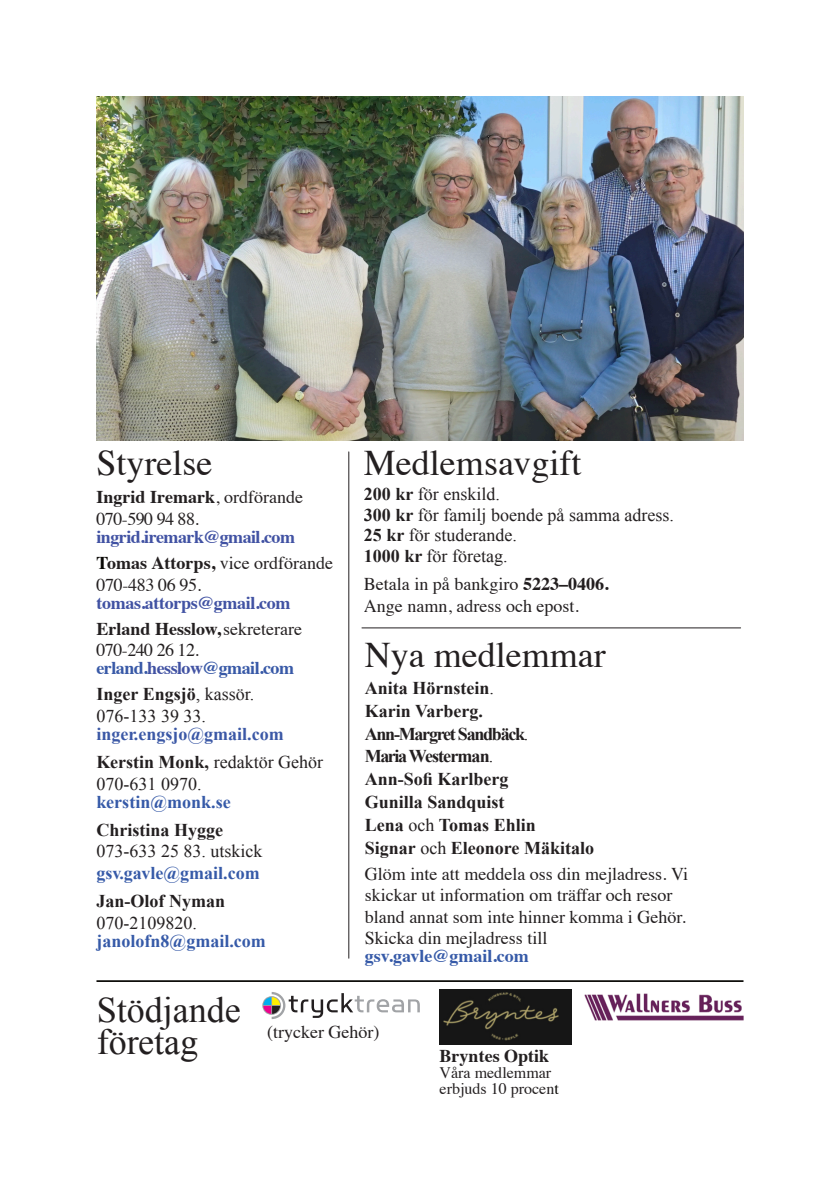
<style>
.page{position:relative;width:840px;height:1191px;background:#fff}
.page>*{position:absolute;margin:0;border:0;box-sizing:border-box;transform-origin:0 0}
.t1{font:36px "Times";color:#231f20}
.t2{font:36px/32px "Times New Roman";color:#231f20}
.t3{font:18px/21.6px "Times";color:#231f20}
.t4{font:700 18px/22.8px "Times New Roman";color:#231f20}
.t5{font:18px/20.8px "Times New Roman";color:#231f20}
.t6{font:700 18px/26px "Times";letter-spacing:-.02em;color:#4152a3}
.t7{font:700 18px "Times New Roman";color:#365aa8}
.t8{font:700 18px/28px "Times New Roman";color:#3b58a6}
.t9{font:18px/22px "Times";letter-spacing:-.03em;color:#231f20}
.t10{font:700 18px/18px "Times";letter-spacing:-.03em;color:#3859a7}
.t11{font:700 18px "Times";color:#365aa8}
.t12{font:18px "Times";letter-spacing:-.02em;color:#231f20}
.t13{font:700 18px "Times";color:#231f20}
.t14{font:16px/16px "Times";color:#231f20}
.s1{font-weight:700}
.s2{color:#080704}
.s3{color:#231f20}
.s4{font-weight:400;color:#231f20}
.s5{color:#4152a3}
.s6{font-weight:400}
</style>
<div class="page">
<img style="left:584px;top:980px;width:160px;height:41px">
<hr style="left:96px;top:980px;width:647px;height:2px;background:#080704">
<img style="left:439px;top:989px;width:132px;height:55px">
<img style="left:96px;top:96px;width:647px;height:345px">
<hr style="left:348px;top:452px;width:1px;height:506px;background:#231f20">
<hr style="left:362px;top:627px;width:378px;height:1px;background:#231f20">
<svg style="left:262px;top:992px;width:157px;height:27px"></svg>
<h1 class="t1" style="left:96px;top:448px;width:118px">Styrelse</h1>
<p class="t9" style="left:96px;top:488px;width:208px"><span class="s1">Ingrid Iremark</span>, ordförande<br>070-590 94 88.</p>
<p class="t6" style="left:96px;top:526px;width:238px">ingrid.iremark@gmail.com<br><span class="s2">T</span><span class="s3">omas Attorps,</span> <span class="s4">vice ordförande</span></p>
<p class="t12" style="left:96px;top:577px;width:106px">070-483 06 95.</p>
<p class="t6" style="left:96px;top:591px;width:207px">tomas.attorps@gmail.com<br><span class="s3">Erland Hesslow,</span><span class="s4">sekreterare</span></p>
<p class="t10" style="left:96px;top:643px;width:199px"><span class="s4">070-240 26 12. </span>erland.<span class="s5">hesslow</span>@gmail.com</p>
<p class="t5" style="left:96px;top:685px;width:159px;line-height:21.6px"><span class="s1">Inger Engsjö</span>, kassör.<br>076-133 39 33.</p>
<p class="t8" style="left:96px;top:722px;width:228px">inger.engsjo@gmail.com<br><span class="s3">Kerstin Monk,</span> <span class="s4">redaktör Gehör</span></p>
<p class="t5" style="left:96px;top:775px;width:106px">070-631 0970.</p>
<p class="t7" style="left:96px;top:795px;width:136px">kerstin@monk.se</p>
<p class="t4" style="left:96px;top:820px;width:128px">Christina Hygge</p>
<p class="t5" style="left:96px;top:842px;width:167px">073-633 25 83. utskick</p>
<p class="t7" style="left:96px;top:866px;width:165px">gsv.gavle@gmail.com</p>
<p class="t4" style="left:96px;top:891px;width:130px">Jan-Olof Nyman</p>
<p class="t5" style="left:96px;top:914px;width:102px">070-2109820.</p>
<p class="t7" style="left:96px;top:934px;width:171px">janolofn8@gmail.com</p>
<h1 class="t1" style="left:363px;top:448px;width:219px">Medlemsavgift</h1>
<p class="t5" style="left:363px;top:485px;width:311px"><span class="s1">200 kr</span> för enskild.<br><span class="s1">300 kr</span> för familj boende på samma adress.<br><span class="s1">25 kr</span> för studerande.<br><span class="s1">1000 kr</span> för företag.</p>
<p class="t3" style="left:363px;top:575px;width:246px">Betala in på bankgiro <span class="s1">5223–0406.<br></span>Ange namn, adress och epost.</p>
<h1 class="t1" style="left:364px;top:640px;width:242px">Nya medlemmar</h1>
<p class="t4" style="left:364px;top:678px;width:231px">Anita Hörnstein<span class="s6">.<br></span>Karin Varberg.<br>Ann-Margret Sandbäck<span class="s6">.<br></span>MariaWesterman<span class="s6">.<br></span>Ann-Sofi Karlberg<br>Gunilla Sandquist<br>Lena <span class="s6">och</span> Tomas Ehlin<br>Signar <span class="s6">och</span> Eleonore Mäkitalo</p>
<p class="t3" style="left:364px;top:864px;width:324px">Glöm inte att meddela oss din mejladress. Vi skickar ut information om träffar och resor bland annat som inte hinner komma i Gehör.<br>Skicka din mejladress till</p>
<p class="t11" style="left:364px;top:949px;width:166px">gsv.gavle@gmail.com</p>
<h1 class="t2" style="left:97px;top:997px;width:145px">Stödjande företag</h1>
<p class="t3" style="left:267px;top:1022px;width:114px">(trycker Gehör)</p>
<p class="t13" style="left:439px;top:1048px;width:111px">Bryntes Optik</p>
<p class="t14" style="left:439px;top:1066px;width:121px">Våra medlemmar erbjuds 10 procen<span class="s2">t</span></p>
</div>
